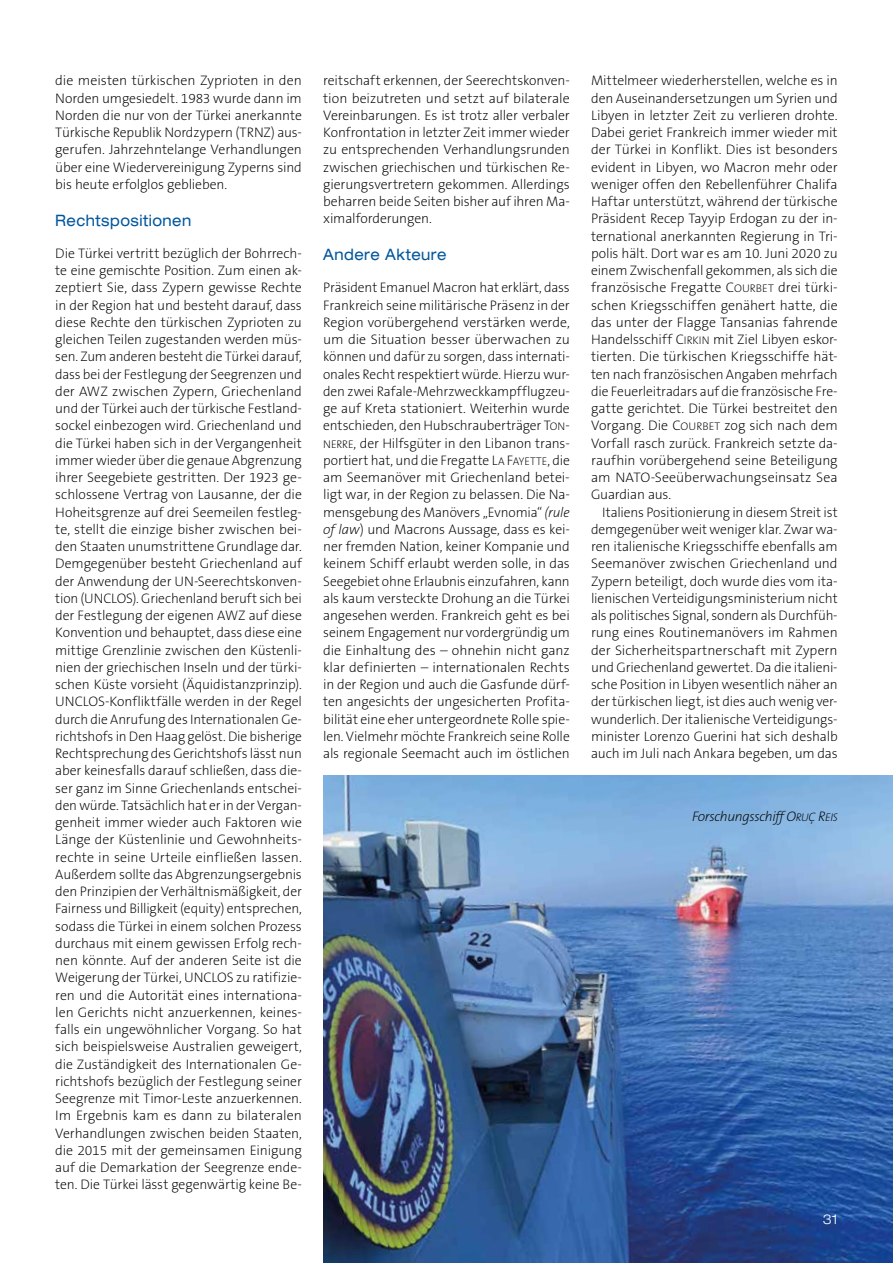
<style>
.page{position:relative;width:893px;height:1263px;background:#fff}
.page>*{position:absolute;margin:0;border:0;box-sizing:border-box;transform-origin:0 0}
.t1{font:expanded 15.75px "Helvetica Neue";letter-spacing:.035em;color:#00569d;scale:.9 1}
.t2{font:200 13.8px/17.2px "The Sans B2";letter-spacing:-.005em;color:#000;text-align:justify}
.t3{font:200 13.8px "The Sans B W2";letter-spacing:-.01em;color:#000}
.t4{font:italic 200 13.8px "The Sans B2";letter-spacing:-.025em;color:#000}
.t5{font:300 expanded 13.5px "Helvetica Neue";color:#fff}
.s1{font-family:"The Sans B2 Extra Light SC800";font-weight:400}
.s2{font-family:"The Sans B2 Extra Light SC800";font-weight:400;font-size:11.1px}
.s3{font-style:italic}
.s4{font-family:"The Sans B2 Extra Light Italic SC800";font-weight:400;font-style:normal}
.s5{font-family:"The Sans B2 Extra Light Italic SC800";font-weight:400;font-style:normal;font-size:11.1px}
.s6{font-family:"The Sans B2 Extra Light Italic SC800";font-weight:400;font-style:normal;font-size:12.3px}
</style>
<div class="page">
<img style="left:323px;top:775px;width:570px;height:488px">
<p class="t2" style="left:55px;top:73px;width:248px">die meisten türkischen Zyprioten in den Norden umgesiedelt. 1983 wurde dann im Norden die nur von der Türkei anerkannte Türkische Republik Nordzypern (TRNZ) aus&shy;gerufen. Jahrzehntelange Verhandlungen über eine Wiedervereinigung Zyperns sind bis heute erfolglos geblieben.</p>
<p class="t1" style="left:55px;top:210px;width:153px">Rechtspositionen</p>
<p class="t2" style="left:55px;top:245px;width:248px">Die Türkei vertritt bezüglich der Bohrrech&shy;te eine gemischte Position. Zum einen ak&shy;zeptiert Sie, dass Zypern gewisse Rechte in der Region hat und besteht darauf, dass diese Rechte den türkischen Zyprioten zu gleichen Teilen zugestanden werden müs&shy;sen. Zum anderen besteht die Türkei darauf, dass bei der Festlegung der Seegrenzen und der AWZ zwischen Zypern, Griechenland und der Türkei auch der türkische Festland&shy;sockel einbezogen wird. Griechenland und die Türkei haben sich in der Vergangenheit immer wieder über die genaue Abgrenzung ihrer Seegebiete gestritten. Der 1923 ge&shy;schlossene Vertrag von Lausanne, der die Hoheitsgrenze auf drei Seemeilen festleg&shy;te, stellt die einzige bisher zwischen bei&shy;den Staaten unumstrittene Grundlage dar.<br>Demgegenüber besteht Griechenland auf der Anwendung der UN-Seerechtskonven&shy;tion (UNCLOS). Griechenland beruft sich bei der Festlegung der eigenen AWZ auf diese Konvention und behauptet, dass diese eine mittige Grenzlinie zwischen den Küstenli&shy;nien der griechischen Inseln und der türki&shy;schen Küste vorsieht (Äquidistanzprinzip).<br>UNCLOS-Konfliktfälle werden in der Regel durch die Anrufung des Internationalen Ge&shy;richtshofs in Den Haag gelöst. Die bisherige Rechtsprechung des Gerichtshofs lässt nun aber keinesfalls darauf schließen, dass die&shy;ser ganz im Sinne Griechenlands entschei&shy;den würde. Tatsächlich hat er in der Vergan&shy;genheit immer wieder auch Faktoren wie Länge der Küstenlinie und Gewohnheits&shy;rechte in seine Urteile einfließen lassen.<br>Außerdem sollte das Abgrenzungsergebnis den Prinzipien der Verhältnismäßigkeit, der Fairness und Billigkeit (equity) entsprechen, sodass die Türkei in einem solchen Prozess durchaus mit einem gewissen Erfolg rech&shy;nen könnte. Auf der anderen Seite ist die Weigerung der Türkei, UNCLOS zu ratifizie&shy;ren und die Autorität eines internationa&shy;len Gerichts nicht anzuerkennen, keines&shy;falls ein ungewöhnlicher Vorgang. So hat sich beispielsweise Australien geweigert, die Zuständigkeit des Internationalen Ge&shy;richtshofs bezüglich der Festlegung seiner Seegrenze mit Timor-Leste anzuerkennen.<br>Im Ergebnis kam es dann zu bilateralen Verhandlungen zwischen beiden Staaten, die 2015 mit der gemeinsamen Einigung auf die Demarkation der Seegrenze ende&shy;ten. Die Türkei lässt gegenwärtig keine Be-</p>
<p class="t2" style="left:323px;top:73px;width:248px">reitschaft erkennen, der Seerechtskonven&shy;tion beizutreten und setzt auf bilaterale Vereinbarungen. Es ist trotz aller verbaler Konfrontation in letzter Zeit immer wieder zu entsprechenden Verhandlungsrunden zwischen griechischen und türkischen Re&shy;gierungsvertretern gekommen. Allerdings beharren beide Seiten bisher auf ihren Ma&shy;ximalforderungen.</p>
<p class="t1" style="left:323px;top:245px;width:139px">Andere Akteure</p>
<p class="t2" style="left:323px;top:280px;width:248px">Präsident Emanuel Macron hat erklärt, dass Frankreich seine militärische Präsenz in der Region vorübergehend verstärken werde, um die Situation besser überwachen zu können und dafür zu sorgen, dass internati&shy;onales Recht respektiert würde. Hierzu wur&shy;den zwei Rafale-Mehrzweckkampfflugzeu&shy;ge auf Kreta stationiert. Weiterhin wurde entschieden, den Hubschrauberträger <span class="s1">T</span><span class="s2">ON</span><span class="s1">-</span><span class="s2">NERRE</span>, der Hilfsgüter in den Libanon trans&shy;portiert hat, und die Fregatte <span class="s1">L</span><span class="s2">A</span> <span class="s1">F</span><span class="s2">AYETTE</span>, die am Seemanöver mit Griechenland betei&shy;ligt war, in der Region zu belassen. Die Na&shy;mensgebung des Manövers „Evnomia“ <span class="s3">(rule of law</span>) und Macrons Aussage, dass es kei&shy;ner fremden Nation, keiner Kompanie und keinem Schiff erlaubt werden solle, in das Seegebiet ohne Erlaubnis einzufahren, kann als kaum versteckte Drohung an die Türkei angesehen werden. Frankreich geht es bei seinem Engagement nur vordergründig um die Einhaltung des – ohnehin nicht ganz klar definierten – internationalen Rechts in der Region und auch die Gasfunde dürf&shy;ten angesichts der ungesicherten Profita&shy;bilität eine eher untergeordnete Rolle spie&shy;len. Vielmehr möchte Frankreich seine Rolle als regionale Seemacht auch im östlichen</p>
<p class="t2" style="left:591px;top:73px;width:248px">Mittelmeer wiederherstellen, welche es in</p>
<p class="t2" style="left:591px;top:90px;width:248px">den Auseinandersetzungen um Syrien und</p>
<p class="t2" style="left:591px;top:107px;width:248px">Libyen in letzter Zeit zu verlieren drohte.</p>
<p class="t2" style="left:591px;top:124px;width:248px">Dabei geriet Frankreich immer wieder mit</p>
<p class="t2" style="left:591px;top:142px;width:248px">der Türkei in Konflikt. Dies ist besonders</p>
<p class="t2" style="left:591px;top:159px;width:248px">evident in Libyen, wo Macron mehr oder</p>
<p class="t2" style="left:591px;top:176px;width:248px">weniger offen den Rebellenführer Chalifa</p>
<p class="t2" style="left:591px;top:193px;width:248px">Haftar unterstützt, während der türkische</p>
<p class="t2" style="left:591px;top:211px;width:248px">Präsident Recep Tayyip Erdogan zu der in-</p>
<p class="t2" style="left:591px;top:228px;width:248px">ternational anerkannten Regierung in Tri-</p>
<p class="t2" style="left:591px;top:245px;width:248px">polis hält. Dort war es am 10. Juni 2020 zu</p>
<p class="t2" style="left:591px;top:262px;width:248px">einem Zwischenfall gekommen, als sich die</p>
<p class="t2" style="left:591px;top:280px;width:248px">französische Fregatte <span class="s1">C</span><span class="s2">OURB ET</span> drei türki-</p>
<p class="t2" style="left:591px;top:297px;width:248px">schen Kriegsschiffen genähert hatte, die</p>
<p class="t2" style="left:591px;top:314px;width:248px">das unter der Flagge Tansanias fahrende</p>
<p class="t2" style="left:591px;top:331px;width:248px">Handelsschiff <span class="s1">C</span><span class="s2">I RKI N</span> mit Ziel Libyen eskor-</p>
<p class="t2" style="left:591px;top:349px;width:248px">tierten. Die türkischen Kriegsschiffe hät-</p>
<p class="t2" style="left:591px;top:366px;width:248px">ten nach französischen Angaben mehrfach</p>
<p class="t2" style="left:591px;top:383px;width:248px">die Feuerleitradars auf die französische Fre-</p>
<p class="t2" style="left:591px;top:400px;width:248px">gatte gerichtet. Die Türkei bestreitet den</p>
<p class="t2" style="left:591px;top:418px;width:248px">Vorgang. Die <span class="s1">C</span><span class="s2">OURB ET</span> zog sich nach dem</p>
<p class="t2" style="left:591px;top:435px;width:248px">Vorfall rasch zurück. Frankreich setzte da-</p>
<p class="t2" style="left:591px;top:452px;width:248px">raufhin vorübergehend seine Beteiligung</p>
<p class="t2" style="left:591px;top:469px;width:248px">am NATO-Seeüberwachungseinsatz Sea</p>
<p class="t2" style="left:591px;top:487px;width:82px">Guardian aus.</p>
<p class="t3" style="left:602px;top:503px;width:237px">Italiens Positionierung in diesem Streit ist</p>
<p class="t3" style="left:591px;top:520px;width:248px">demgegenüber weit weniger klar. Zwar wa-</p>
<p class="t3" style="left:591px;top:538px;width:248px">ren italienische Kriegsschiffe ebenfalls am</p>
<p class="t3" style="left:591px;top:555px;width:248px">Seemanöver zwischen Griechenland und</p>
<p class="t3" style="left:591px;top:572px;width:248px">Zypern beteiligt, doch wurde dies vom ita-</p>
<p class="t3" style="left:591px;top:589px;width:248px">lienischen Verteidigungsministerium nicht</p>
<p class="t3" style="left:591px;top:607px;width:248px">als politisches Signal, sondern als Durchfüh-</p>
<p class="t3" style="left:591px;top:624px;width:248px">rung eines Routinemanövers im Rahmen</p>
<p class="t3" style="left:591px;top:641px;width:248px">der Sicherheitspartnerschaft mit Zypern</p>
<p class="t3" style="left:591px;top:658px;width:248px">und Griechenland gewertet. Da die italieni-</p>
<p class="t3" style="left:591px;top:676px;width:248px">sche Position in Libyen wesentlich näher an</p>
<p class="t3" style="left:591px;top:693px;width:248px">der türkischen liegt, ist dies auch wenig ver-</p>
<p class="t3" style="left:591px;top:710px;width:248px">wunderlich. Der italienische Verteidigungs-</p>
<p class="t3" style="left:591px;top:727px;width:248px">minister Lorenzo Guerini hat sich deshalb</p>
<p class="t3" style="left:591px;top:745px;width:248px">auch im Juli nach Ankara begeben, um das</p>
<p class="t4" style="left:692px;top:809px;width:147px">Forschungsschiff <span class="s4">O</span><span class="s5">RU</span><span class="s6">Ç</span> <span class="s4">R</span><span class="s5">EIS</span></p>
<p class="t5" style="left:823px;top:1211px;width:17px">31</p>
</div>
